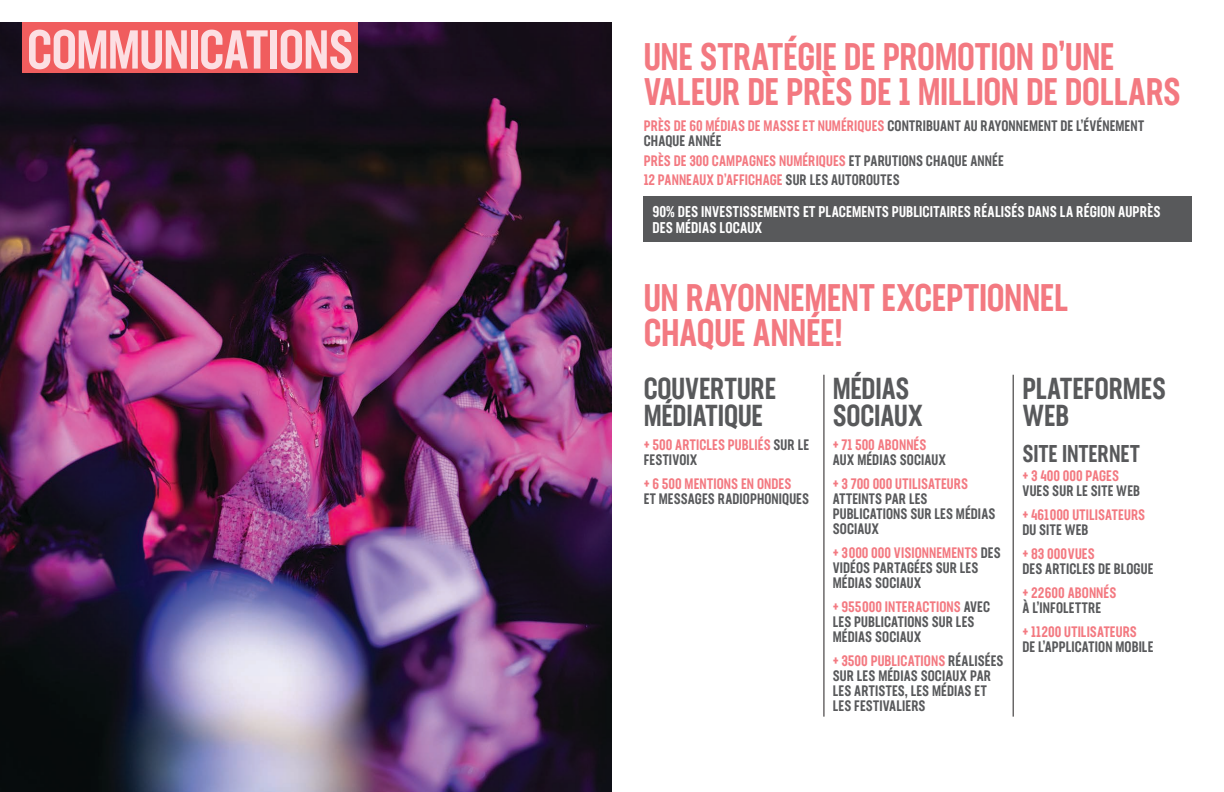
<style>
.page{position:relative;width:1224px;height:792px;background:#fff}
.page>*{position:absolute;margin:0;border:0;box-sizing:border-box;transform-origin:0 0}
.Titre{font:500 54px "Neusa Next Std Compact";letter-spacing:-.015em;color:#fcdfe3}
.Sous_titre{font:500 38px/35px "Neusa Next Std Compact";letter-spacing:-.01em;color:#f37981}
.Sous_titre-2{font:500 30px/27px "Neusa Next Std Compact";letter-spacing:-.005em;color:#58595b}
.Sous_titre_2{font:500 24px "Neusa Next Std Compact";letter-spacing:.005em;color:#58595b}
.Capitale{font:500 15.4px/15.4px "Neusa Next Std Compact";letter-spacing:.01em;color:#fff}
.Capitale-2{font:500 15px/15px "Neusa Next Std Compact";letter-spacing:.01em;color:#58595b}
.Capitale-3{font:500 15px/15px "Neusa Next Std Compact";letter-spacing:.01em;color:#f37981}
.s1{color:#f37981}
.s2{color:#58595b}
</style>
<div class="page">
<img style="left:0;top:22px;width:612px;height:770px">
<hr style="left:824px;top:375px;width:1px;height:342px;background:#231f20">
<hr style="left:1013px;top:375px;width:1px;height:342px;background:#231f20">
<div style="left:22px;top:22px;width:336px;height:51px;background:#f05d5e"></div>
<div style="left:644px;top:197px;width:548px;height:45px;background:#58595b"></div>
<p class="Titre" style="left:27px;top:16px;width:328px">COMMUNICATIONS</p>
<p class="Sous_titre" style="left:644px;top:38px;width:539px">UNE STRATÉGIE DE PROMOTION D’UNE<br>VALEUR DE PRÈS DE 1 MILLION DE DOLLARS</p>
<p class="Capitale-2" style="left:644px;top:118px;width:502px"><span class="s1">PRÈS DE 60 MÉDIAS DE MASSE ET NUMÉRIQUES</span> CONTRIBUANT AU RAYONNEMENT DE L’ÉVÉNEMENT<br>CHAQUE ANNÉE</p>
<p class="Capitale-3" style="left:644px;top:153px;width:362px">PRÈS DE 300 CAMPAGNES NUMÉRIQUES <span class="s2">ET PARUTIONS CHAQUE ANNÉE</span></p>
<p class="Capitale-3" style="left:644px;top:172px;width:257px">12 PANNEAUX D’AFFICHAGE <span class="s2">SUR LES AUTOROUTES</span></p>
<p class="Capitale" style="left:652px;top:204px;width:510px">90% DES INVESTISSEMENTS ET PLACEMENTS PUBLICITAIRES RÉALISÉS DANS LA RÉGION AUPRÈS<br>DES MÉDIAS LOCAUX</p>
<p class="Sous_titre" style="left:644px;top:279px;width:426px">UN RAYONNEMENT EXCEPTIONNEL<br>CHAQUE ANNÉE!</p>
<p class="Sous_titre-2" style="left:644px;top:375px;width:134px">COUVERTURE<br>MÉDIATIQUE</p>
<p class="Capitale-3" style="left:644px;top:437px;width:167px">+ 500 ARTICLES PUBLIÉS <span class="s2">SUR LE<br>FESTIVOIX</span></p>
<p class="Capitale-2" style="left:644px;top:476px;width:167px"><span class="s1">+ 6 500 MENTIONS EN ONDES<br></span>ET MESSAGES RADIOPHONIQUES</p>
<p class="Sous_titre-2" style="left:833px;top:374px;width:92px">MÉDIAS<br>SOCIAUX</p>
<p class="Capitale-2" style="left:833px;top:437px;width:115px"><span class="s1">+ 71 500 ABONNÉS<br></span>AUX MÉDIAS SOCIAUX</p>
<p class="Capitale-2" style="left:833px;top:476px;width:164px"><span class="s1">+ 3 700 000 UTILISATEURS<br></span>ATTEINTS PAR LES<br>PUBLICATIONS SUR LES MÉDIAS<br>SOCIAUX</p>
<p class="Capitale-2" style="left:833px;top:545px;width:170px"><span class="s1">+ 3 000 000 VISIONNEMENTS</span> DES<br>VIDÉOS PARTAGÉES SUR LES<br>MÉDIAS SOCIAUX</p>
<p class="Capitale-2" style="left:833px;top:599px;width:159px"><span class="s1">+ 955 000 INTERACTIONS</span> AVEC<br>LES PUBLICATIONS SUR LES<br>MÉDIAS SOCIAUX</p>
<p class="Capitale-2" style="left:833px;top:653px;width:172px"><span class="s1">+ 3500 PUBLICATIONS</span> RÉALISÉES<br>SUR LES MÉDIAS SOCIAUX PAR<br>LES ARTISTES, LES MÉDIAS ET<br>LES FESTIVALIERS</p>
<p class="Sous_titre-2" style="left:1022px;top:375px;width:145px">PLATEFORMES<br>WEB</p>
<p class="Sous_titre_2" style="left:1022px;top:438px;width:119px">SITE INTERNET</p>
<p class="Capitale-2" style="left:1022px;top:468px;width:119px"><span class="s1">+ 3 400 000 PAGES<br></span>VUES SUR LE SITE WEB</p>
<p class="Capitale-3" style="left:1022px;top:507px;width:124px">+ 461 000 UTILISATEURS<br><span class="s2">DU SITE WEB</span></p>
<p class="Capitale-2" style="left:1022px;top:546px;width:133px"><span class="s1">+ 83 000 VUES<br></span>DES ARTICLES DE BLOGUE</p>
<p class="Capitale-3" style="left:1022px;top:585px;width:96px">+ 22 600 ABONNÉS<br><span class="s2">À L’INFOLETTRE</span></p>
<p class="Capitale-2" style="left:1022px;top:624px;width:133px"><span class="s1">+ 11 200 UTILISATEURS<br></span>DE L’APPLICATION MOBILE</p>
</div>
